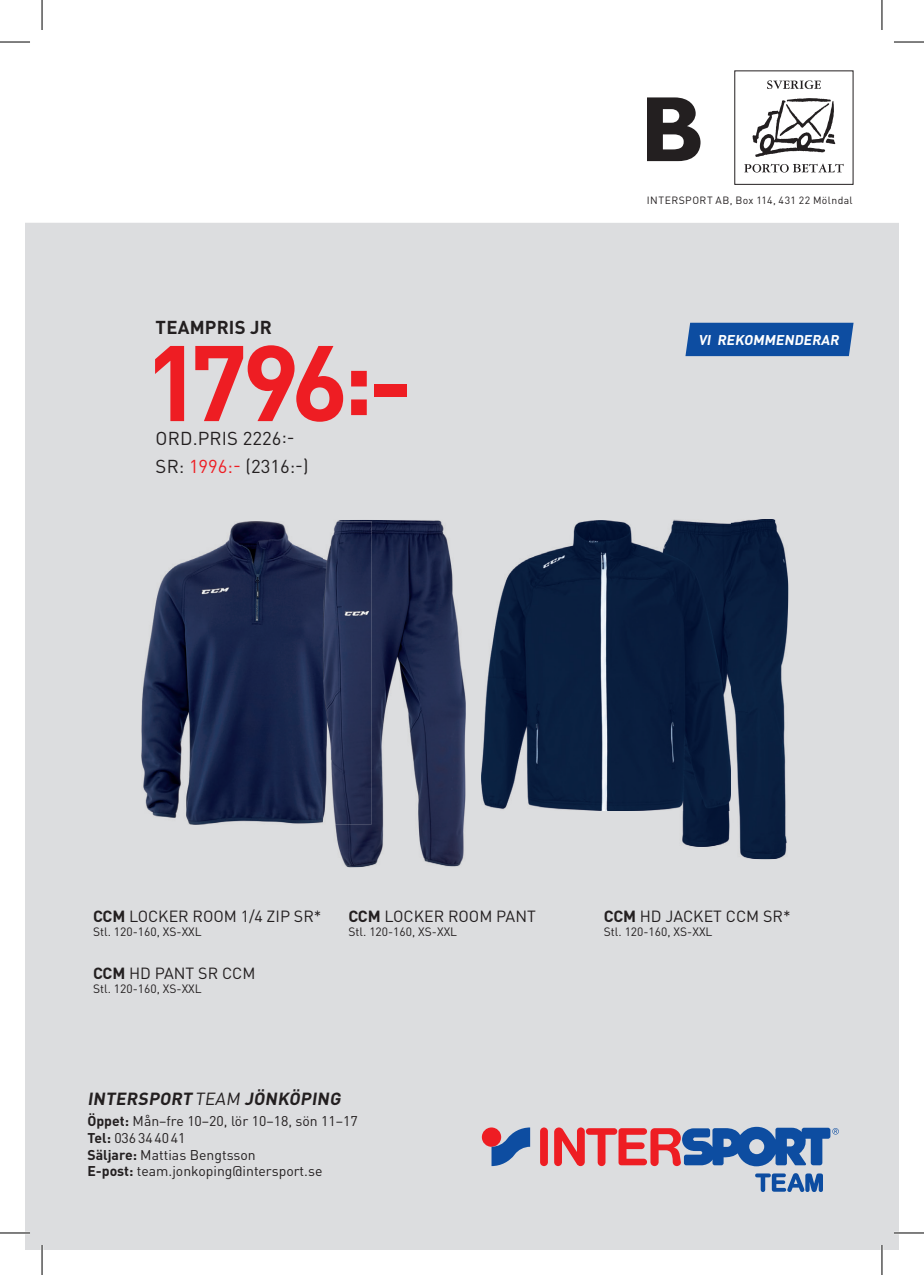
<style>
.page{position:relative;width:924px;height:1275px;background:#fff}
.page>*{position:absolute;margin:0;border:0;box-sizing:border-box;transform-origin:0 0}
.t1{font:700 105.6px "DIN Pro";color:#ee1d23}
.t2{font:18.4px/28.4px "DIN Pro";color:#231f20}
.t3{font:700 18.4px "DIN Pro";letter-spacing:.01em;color:#231f20}
.t4{font:700 17.4px "DIN Pro";color:#231f20}
.t5{font:16px "DIN Pro";color:#231f20}
.t6{font:14px/16.8px "DIN Pro";color:#231f20}
.t7{font:700 14px "DIN Pro";color:#fff}
.t8{font:12px "DIN Pro";color:#231f20}
.t9{font:10.4px "DIN Pro";letter-spacing:.04em;color:#231f20}
.s1{color:#ee1d23}
.s2{font-weight:700}
.s3{font-weight:400}
</style>
<div class="page">
<div style="left:25px;top:223px;width:873px;height:1027px;background:#dcdddf"></div>
<svg style="left:752px;top:98px;width:82px;height:59px"></svg>
<svg style="left:767px;top:80px;width:53px;height:9px"></svg>
<svg style="left:744px;top:163px;width:99px;height:9px"></svg>
<svg style="left:647px;top:97px;width:53px;height:64px"></svg>
<div style="left:481px;top:1127px;width:20px;height:19px;background:#ee1d23;border-radius:50%"></div>
<svg style="left:491px;top:1127px;width:39px;height:39px"></svg>
<div style="left:540px;top:1127px;width:7px;height:39px;background:#ee1d23;border-radius:4px"></div>
<svg style="left:554px;top:1126px;width:284px;height:40px"></svg>
<svg style="left:755px;top:1173px;width:67px;height:19px"></svg>
<div style="left:685px;top:323px;width:168px;height:33px;background:#0d4da1"></div>
<img style="left:142px;top:521px;width:180px;height:303px">
<img style="left:322px;top:520px;width:143px;height:347px">
<img style="left:674px;top:519px;width:113px;height:340px">
<img style="left:481px;top:520px;width:249px;height:291px">
<hr style="left:0;top:1231px;width:30px;height:3px;background:#fff">
<hr style="left:893px;top:1231px;width:30px;height:3px;background:#fff">
<hr style="left:41px;top:1245px;width:2px;height:30px;background:#fff">
<hr style="left:880px;top:1245px;width:2px;height:30px;background:#fff">
<hr style="left:0;top:42px;width:30px;height:1px;background:#000">
<hr style="left:893px;top:42px;width:30px;height:1px;background:#000">
<hr style="left:0;top:1232px;width:30px;height:1px;background:#000">
<hr style="left:893px;top:1232px;width:30px;height:1px;background:#000">
<hr style="left:42px;top:0;width:1px;height:30px;background:#000">
<hr style="left:42px;top:1245px;width:1px;height:30px;background:#000">
<hr style="left:881px;top:0;width:1px;height:30px;background:#000">
<hr style="left:881px;top:1245px;width:1px;height:30px;background:#000">
<h2 class="t3" style="left:155px;top:315px;width:118px">TEAMPRIS JR</h2>
<h1 class="t1" style="left:144px;top:311px;width:270px">1796:-</h1>
<h2 class="t2" style="left:155px;top:423px;width:154px">ORD.PRIS 2226:-<br>SR: <span class="s1">1996:-</span> (2316:-)</h2>
<p class="t9" style="left:646px;top:193px;width:207px">INTERSPORT AB, Box 114, 431 22 Mölndal</p>
<p class="t7" style="left:698px;top:330px;width:144px">VI REKOMMENDERAR</p>
<p class="t5" style="left:93px;top:905px;width:229px"><span class="s2">CCM</span> LOCKER ROOM 1/4 ZIP SR*</p>
<p class="t8" style="left:93px;top:924px;width:110px">Stl. 120-160, XS-XXL</p>
<p class="t5" style="left:93px;top:962px;width:164px"><span class="s2">CCM</span> HD PANT SR CCM</p>
<p class="t8" style="left:93px;top:980px;width:110px">Stl. 120-160, XS-XXL</p>
<p class="t5" style="left:348px;top:905px;width:189px"><span class="s2">CCM</span> LOCKER ROOM PANT</p>
<p class="t8" style="left:348px;top:924px;width:110px">Stl. 120-160, XS-XXL</p>
<p class="t4" style="left:87px;top:1087px;width:257px">INTERSPORT <span class="s3">TEAM</span> JÖNKÖPING</p>
<p class="t6" style="left:87px;top:1112px;width:272px"><span class="s2">Öppet:</span> Mån–fre 10–20, lör 10–18, sön 11–17<br><span class="s2">Tel:</span> 036 34 40 41<br><span class="s2">Säljare:</span> Mattias Bengtsson<br><span class="s2">E-post:</span> team.jonkoping@intersport.se</p>
<p class="t5" style="left:603px;top:905px;width:188px"><span class="s2">CCM</span> HD JACKET CCM SR*</p>
<p class="t8" style="left:603px;top:924px;width:110px">Stl. 120-160, XS-XXL</p>
</div>
